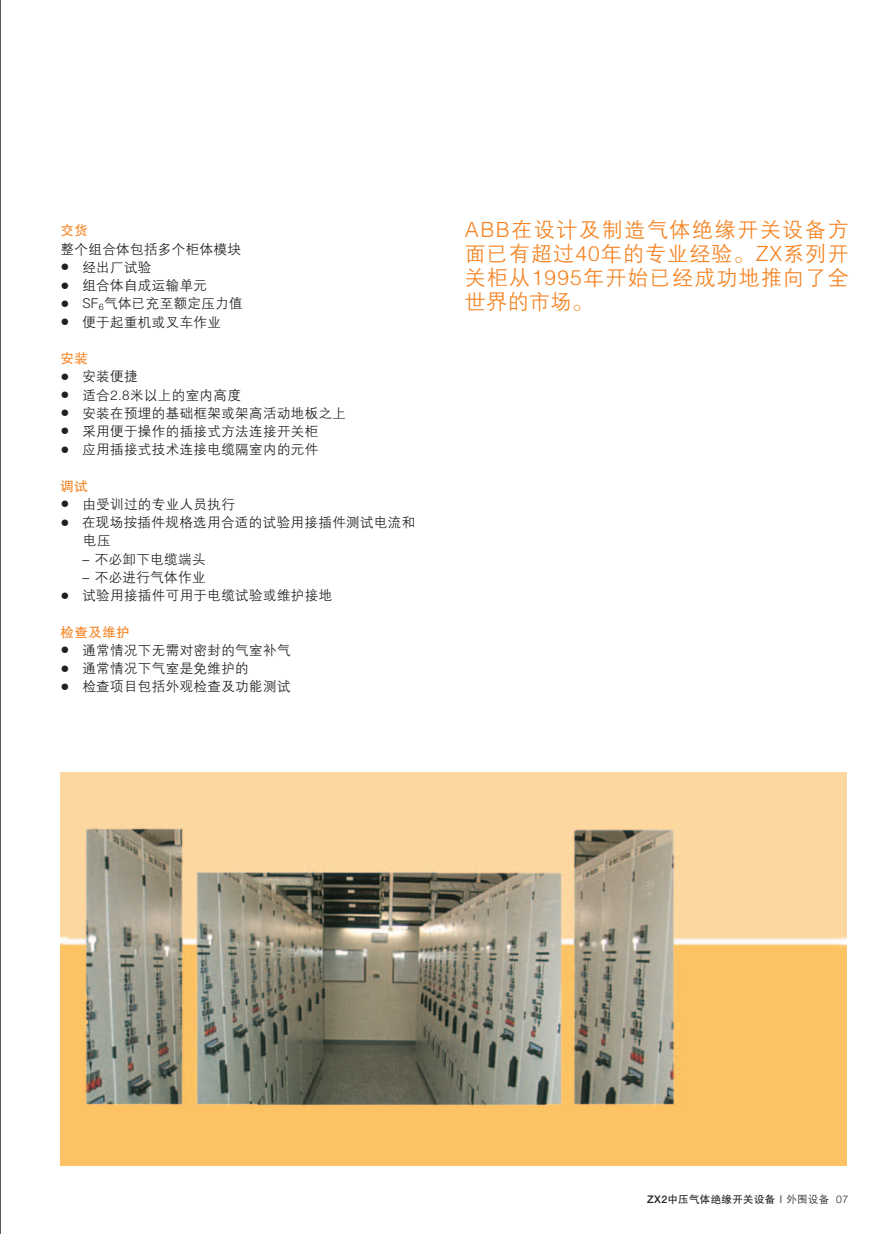
<style>
.page{position:relative;width:893px;height:1234px;background:#fff}
.page>*{position:absolute;margin:0;border:0;box-sizing:border-box;transform-origin:0 0}
.t1{font:21px/24px "FZZDXJW GB1 0";letter-spacing:.055em;color:#f58220;text-align:justify}
.t2{font:13.5px/18.1px "FZZDXJW GB1 0";letter-spacing:.03em;color:#231f20}
.t3{font:13.5px "FZHTJW GB1 0";letter-spacing:.03em;color:#f58220}
.t4{font:10.5px "FZHTJW GB1 0";letter-spacing:.03em;color:#231f20}
.s1{font-size:9px}
.s2{font-family:"Helvetica Neue LT Pro";font-weight:500}
.s3{font-family:"FZZDXJW GB1 0"}
.s4{font-family:"Helvetica Neue LT Pro";font-weight:300}
</style>
<div class="page">
<hr style="left:0;top:0;width:1px;height:1233px;background:#231f20">
<img style="left:60px;top:772px;width:787px;height:393px">
<p class="t3" style="left:61px;top:223px;width:29px">交货</p>
<p class="t2" style="left:61px;top:240px;width:182px">整个组合体包括多个柜体模块</p>
<p class="t2" style="left:61px;top:258px;width:92px"><span class="s1">●</span> 经出厂试验</p>
<p class="t2" style="left:61px;top:277px;width:148px"><span class="s1">●</span> 组合体自成运输单元</p>
<p class="t2" style="left:61px;top:295px;width:184px"><span class="s1">●</span> SF<sub>6</sub>气体已充至额定压力值</p>
<p class="t2" style="left:61px;top:313px;width:162px"><span class="s1">●</span> 便于起重机或叉车作业</p>
<p class="t3" style="left:61px;top:351px;width:29px">安装</p>
<p class="t2" style="left:61px;top:368px;width:78px"><span class="s1">●</span> 安装便捷</p>
<p class="t2" style="left:61px;top:386px;width:182px"><span class="s1">●</span> 适合2.8米以上的室内高度</p>
<p class="t2" style="left:61px;top:404px;width:287px"><span class="s1">●</span> 安装在预埋的基础框架或架高活动地板之上</p>
<p class="t2" style="left:61px;top:422px;width:259px"><span class="s1">●</span> 采用便于操作的插接式方法连接开关柜</p>
<p class="t2" style="left:61px;top:441px;width:259px"><span class="s1">●</span> 应用插接式技术连接电缆隔室内的元件</p>
<p class="t3" style="left:61px;top:478px;width:29px">调试</p>
<p class="t2" style="left:61px;top:495px;width:176px"><span class="s1">●</span> 由受训过的专业人员执行</p>
<p class="t2" style="left:83px;top:514px;width:334px;text-indent:-23px"><span class="s1">●</span> 在现场按插件规格选用合适的试验用接插件测试电流和电压</p>
<p class="t2" style="left:81px;top:550px;width:126px">- 不必卸下电缆端头</p>
<p class="t2" style="left:81px;top:568px;width:126px">- 不必进行气体作业</p>
<p class="t2" style="left:61px;top:586px;width:273px"><span class="s1">●</span> 试验用接插件可用于电缆试验或维护接地</p>
<p class="t3" style="left:61px;top:624px;width:71px">检查及维护</p>
<p class="t2" style="left:61px;top:641px;width:231px"><span class="s1">●</span> 通常情况下无需对密封的气室补气</p>
<p class="t2" style="left:61px;top:659px;width:190px"><span class="s1">●</span> 通常情况下气室是免维护的</p>
<p class="t2" style="left:61px;top:678px;width:231px"><span class="s1">●</span> 检查项目包括外观检查及功能测试</p>
<h1 class="t1" style="left:465px;top:218px;width:385px">ABB在设计及制造气体绝缘开关设备方面已有超过40年的专业经验。ZX系列开关柜从1995年开始已经成功地推向了全世界的市场。</h1>
<p class="t4" style="left:647px;top:1193px;width:202px"><span class="s2">ZX2</span>中压气体绝缘开关设备｜<span class="s3">外围设备</span> <span class="s4">07</span></p>
</div>
